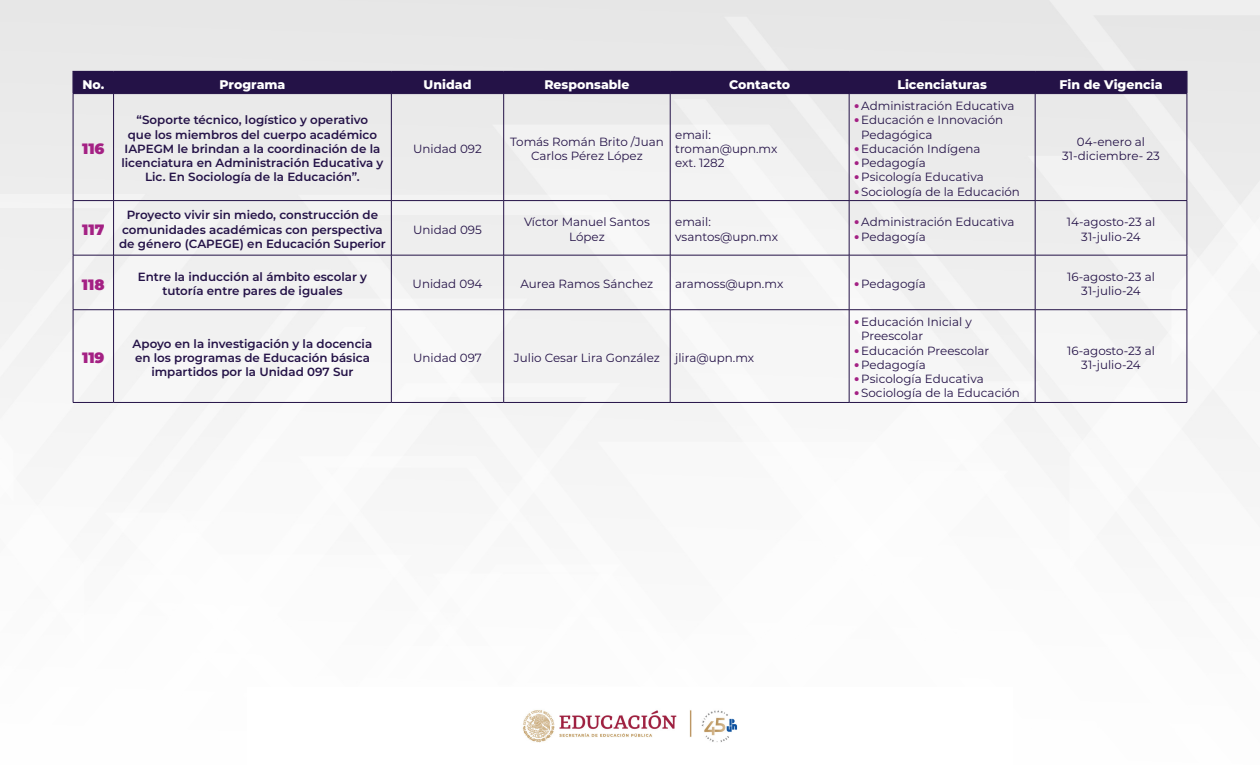
<style>
.page{position:relative;width:1260px;height:765px;background:#fff}
.page>*{position:absolute;margin:0;border:0;box-sizing:border-box;transform-origin:0 0}
.t1{font:900 15px "Montserrat";color:#a42184}
.t2{font:800 12.5px "Montserrat";color:#fff}
.t3{font:11.88px/14.2px "Montserrat";color:#241247;text-align:center}
.t4{font:600 11.88px/14.2px "Montserrat";color:#241247;text-align:center}
.s1{font-weight:800;font-size:13.75px;color:#a42184}
</style>
<div class="page">
<img style="left:0;top:0;width:1260px;height:483px">
<img style="left:522px;top:710px;width:216px;height:33px">
<hr style="left:72px;top:71px;width:42px;height:1px;background:#241247">
<hr style="left:72px;top:72px;width:2px;height:21px;background:#241247">
<hr style="left:1035px;top:71px;width:153px;height:1px;background:#241247">
<div style="left:74px;top:71px;width:1112px;height:22px;background:#241247"></div>
<hr style="left:1186px;top:72px;width:2px;height:21px;background:#241247">
<hr style="left:73px;top:93px;width:41px;height:1px;background:#241247">
<hr style="left:114px;top:93px;width:277px;height:1px;background:#241247">
<hr style="left:391px;top:93px;width:113px;height:1px;background:#241247">
<hr style="left:504px;top:93px;width:166px;height:1px;background:#241247">
<hr style="left:670px;top:93px;width:179px;height:1px;background:#241247">
<hr style="left:849px;top:93px;width:186px;height:1px;background:#241247">
<hr style="left:1035px;top:93px;width:152px;height:1px;background:#241247">
<hr style="left:73px;top:94px;width:1px;height:106px;background:#241247">
<hr style="left:849px;top:94px;width:1px;height:106px;background:#241247">
<hr style="left:1035px;top:94px;width:1px;height:106px;background:#241247">
<hr style="left:1187px;top:94px;width:1px;height:106px;background:#241247">
<hr style="left:73px;top:200px;width:41px;height:1px;background:#241247">
<hr style="left:73px;top:201px;width:1px;height:54px;background:#241247">
<hr style="left:391px;top:200px;width:113px;height:1px;background:#241247">
<hr style="left:503px;top:201px;width:1px;height:54px;background:#241247">
<hr style="left:670px;top:200px;width:179px;height:1px;background:#241247">
<hr style="left:670px;top:201px;width:1px;height:54px;background:#241247">
<hr style="left:849px;top:200px;width:186px;height:1px;background:#241247">
<hr style="left:849px;top:201px;width:1px;height:54px;background:#241247">
<hr style="left:1035px;top:200px;width:152px;height:1px;background:#241247">
<hr style="left:1035px;top:201px;width:1px;height:54px;background:#241247">
<hr style="left:1187px;top:201px;width:1px;height:54px;background:#241247">
<hr style="left:113px;top:94px;width:1px;height:106px;background:#241247">
<hr style="left:391px;top:94px;width:1px;height:106px;background:#241247">
<hr style="left:503px;top:94px;width:1px;height:106px;background:#241247">
<hr style="left:670px;top:94px;width:1px;height:106px;background:#241247">
<hr style="left:114px;top:200px;width:277px;height:1px;background:#241247">
<hr style="left:113px;top:201px;width:1px;height:54px;background:#241247">
<hr style="left:391px;top:201px;width:1px;height:54px;background:#241247">
<hr style="left:504px;top:200px;width:166px;height:1px;background:#241247">
<hr style="left:73px;top:255px;width:41px;height:1px;background:#241247">
<hr style="left:73px;top:255px;width:1px;height:55px;background:#241247">
<hr style="left:114px;top:255px;width:277px;height:1px;background:#241247">
<hr style="left:113px;top:255px;width:1px;height:55px;background:#241247">
<hr style="left:391px;top:255px;width:113px;height:1px;background:#241247">
<hr style="left:391px;top:255px;width:1px;height:55px;background:#241247">
<hr style="left:504px;top:255px;width:166px;height:1px;background:#241247">
<hr style="left:503px;top:255px;width:1px;height:55px;background:#241247">
<hr style="left:670px;top:255px;width:179px;height:1px;background:#241247">
<hr style="left:670px;top:255px;width:1px;height:55px;background:#241247">
<hr style="left:849px;top:255px;width:186px;height:1px;background:#241247">
<hr style="left:849px;top:255px;width:1px;height:55px;background:#241247">
<hr style="left:1035px;top:255px;width:152px;height:1px;background:#241247">
<hr style="left:1035px;top:255px;width:1px;height:55px;background:#241247">
<hr style="left:1187px;top:255px;width:1px;height:55px;background:#241247">
<hr style="left:73px;top:310px;width:41px;height:1px;background:#241247">
<hr style="left:73px;top:310px;width:1px;height:92px;background:#241247">
<hr style="left:114px;top:310px;width:277px;height:1px;background:#241247">
<hr style="left:113px;top:310px;width:1px;height:92px;background:#241247">
<hr style="left:391px;top:310px;width:113px;height:1px;background:#241247">
<hr style="left:391px;top:310px;width:1px;height:92px;background:#241247">
<hr style="left:504px;top:310px;width:166px;height:1px;background:#241247">
<hr style="left:503px;top:310px;width:1px;height:92px;background:#241247">
<hr style="left:670px;top:310px;width:179px;height:1px;background:#241247">
<hr style="left:670px;top:310px;width:1px;height:92px;background:#241247">
<hr style="left:849px;top:310px;width:186px;height:1px;background:#241247">
<hr style="left:849px;top:310px;width:1px;height:92px;background:#241247">
<hr style="left:1035px;top:310px;width:152px;height:1px;background:#241247">
<hr style="left:1035px;top:310px;width:1px;height:92px;background:#241247">
<hr style="left:1187px;top:310px;width:1px;height:92px;background:#241247">
<hr style="left:73px;top:402px;width:41px;height:1px;background:#241247">
<hr style="left:114px;top:402px;width:277px;height:1px;background:#241247">
<hr style="left:391px;top:402px;width:113px;height:1px;background:#241247">
<hr style="left:504px;top:402px;width:166px;height:1px;background:#241247">
<hr style="left:670px;top:402px;width:179px;height:1px;background:#241247">
<hr style="left:849px;top:402px;width:186px;height:1px;background:#241247">
<hr style="left:1035px;top:402px;width:152px;height:1px;background:#241247">
<p class="t2" style="left:82px;top:75px;width:23px">No.</p>
<p class="t2" style="left:219px;top:75px;width:67px">Programa</p>
<p class="t2" style="left:424px;top:75px;width:49px">Unidad</p>
<p class="t2" style="left:544px;top:75px;width:87px">Responsable</p>
<p class="t2" style="left:729px;top:75px;width:62px">Contacto</p>
<p class="t2" style="left:897px;top:75px;width:91px">Licenciaturas</p>
<p class="t2" style="left:1060px;top:75px;width:104px">Fin de Vigencia</p>
<p class="t1" style="left:82px;top:138px;width:24px">116</p>
<p class="t1" style="left:82px;top:219px;width:24px">117</p>
<p class="t4" style="left:121px;top:112px;width:264px">“Soporte técnico, logístico y operativo<br>que los miembros del cuerpo académico IAPEGM le brindan a la coordinación de la licenciatura en Administración Educativa y Lic. En Sociología de la Educación”.</p>
<p class="t4" style="left:119px;top:207px;width:268px">Proyecto vivir sin miedo, construcción de comunidades académicas con perspectiva de género (CAPEGE) en Educación Superior</p>
<p class="t3" style="left:413px;top:141px;width:70px">Unidad 092</p>
<p class="t3" style="left:510px;top:134px;width:155px">Tomás Román Brito /Juan<br>Carlos Pérez López</p>
<p class="t3" style="left:675px;top:127px;width:37px">email:</p>
<p class="t3" style="left:675px;top:141px;width:104px">troman@upn.mx</p>
<p class="t3" style="left:675px;top:155px;width:51px">ext. 1282</p>
<p class="t3" style="left:413px;top:222px;width:70px">Unidad 095</p>
<p class="t3" style="left:524px;top:215px;width:127px">Víctor Manuel Santos<br>López</p>
<p class="t3" style="left:675px;top:215px;width:37px">email:</p>
<p class="t3" style="left:675px;top:229px;width:104px">vsantos@upn.mx</p>
<p class="t3" style="left:854px;top:98px;width:162px"><span class="s1">•</span> Administración Educativa</p>
<p class="t3" style="left:861px;top:113px;width:143px;text-align:left;text-indent:-7px"><span class="s1">•</span>Educación e Innovación<br>Pedagógica</p>
<p class="t3" style="left:854px;top:141px;width:128px"><span class="s1">•</span>Educación Indígena</p>
<p class="t3" style="left:854px;top:155px;width:73px"><span class="s1">•</span> Pedagogía</p>
<p class="t3" style="left:854px;top:170px;width:131px"><span class="s1">•</span> Psicología Educativa</p>
<p class="t3" style="left:854px;top:184px;width:167px"><span class="s1">•</span>Sociología de la Educación</p>
<p class="t3" style="left:854px;top:215px;width:162px"><span class="s1">•</span> Administración Educativa</p>
<p class="t3" style="left:854px;top:229px;width:73px"><span class="s1">•</span> Pedagogía</p>
<p class="t3" style="left:1062px;top:134px;width:99px">04-enero al<br>31-diciembre- 23</p>
<p class="t3" style="left:1067px;top:215px;width:90px">14-agosto-23 al<br>31-julio-24</p>
<p class="t1" style="left:82px;top:273px;width:24px">118</p>
<p class="t4" style="left:138px;top:269px;width:231px">Entre la inducción al ámbito escolar y tutoría entre pares de iguales</p>
<p class="t3" style="left:413px;top:276px;width:71px">Unidad 094</p>
<p class="t3" style="left:521px;top:276px;width:134px">Aurea Ramos Sánchez</p>
<p class="t3" style="left:675px;top:276px;width:110px">aramoss@upn.mx</p>
<p class="t3" style="left:854px;top:276px;width:73px"><span class="s1">•</span> Pedagogía</p>
<p class="t3" style="left:1067px;top:269px;width:89px">16-agosto-23 al<br>31-julio-24</p>
<p class="t1" style="left:82px;top:347px;width:24px">119</p>
<p class="t4" style="left:133px;top:336px;width:241px">Apoyo en la investigación y la docencia en los programas de Educación básica impartidos por la Unidad 097 Sur</p>
<p class="t3" style="left:413px;top:350px;width:70px">Unidad 097</p>
<p class="t3" style="left:514px;top:350px;width:148px">Julio Cesar Lira González</p>
<p class="t3" style="left:675px;top:350px;width:81px">jlira@upn.mx</p>
<p class="t3" style="left:861px;top:314px;width:112px;text-align:left;text-indent:-7px"><span class="s1">•</span>Educación Inicial y<br>Preescolar</p>
<p class="t3" style="left:854px;top:343px;width:137px"><span class="s1">•</span>Educación Preescolar</p>
<p class="t3" style="left:854px;top:357px;width:73px"><span class="s1">•</span> Pedagogía</p>
<p class="t3" style="left:854px;top:371px;width:131px"><span class="s1">•</span> Psicología Educativa</p>
<p class="t3" style="left:854px;top:386px;width:167px"><span class="s1">•</span>Sociología de la Educación</p>
<p class="t3" style="left:1067px;top:343px;width:89px">16-agosto-23 al<br>31-julio-24</p>
</div>
